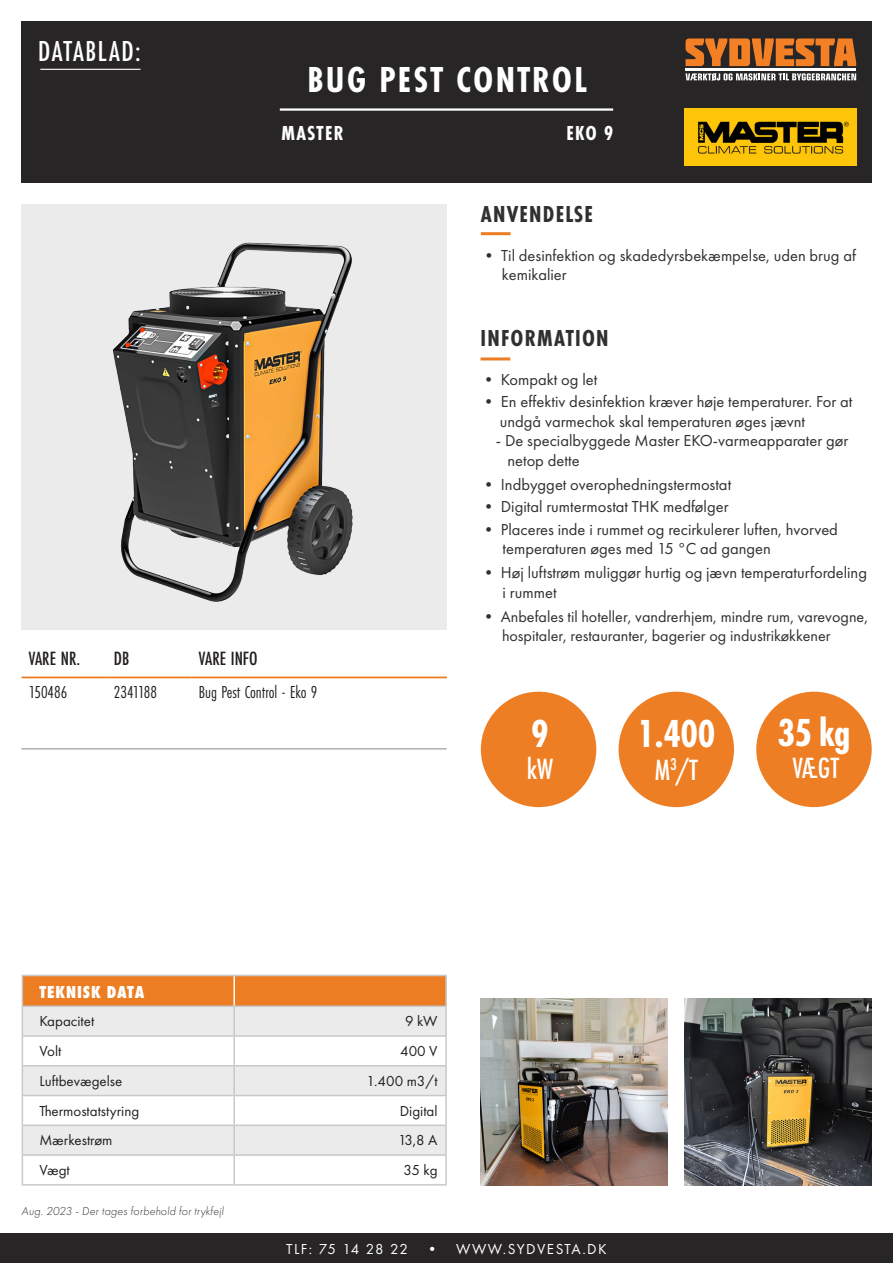
<style>
.page{position:relative;width:893px;height:1263px;background:#fff}
.page>*{position:absolute;margin:0;border:0;box-sizing:border-box;transform-origin:0 0}
.t1{font:700 40.5px "Futura PT Cond";letter-spacing:-.01em;color:#fff}
.t2{font:700 37.5px "Futura PT Cond";letter-spacing:.06em;color:#fff}
.t3{font:500 30.45px "Futura PT Cond";color:#fff}
.t4{font:500 30px "Futura PT Cond";letter-spacing:.05em;color:#fff}
.t5{font:700 24px "Futura PT Cond";letter-spacing:.05em;color:#312f30}
.t6{font:700 21px "Futura PT Cond";letter-spacing:.06em;color:#fff}
.t7{font:500 19.95px "Futura PT Cond";color:#231f20}
.t8{font:18px "Futura PT Cond";color:#231f20}
.t9{font:800 18px "Futura PT Cond";letter-spacing:.05em;color:#fff}
.t10{font:18px "Futura PT Cond";letter-spacing:-.025em;color:#231f20}
.t11{font:16.5px/19.5px "Futura PT";color:#312f30}
.t12{font:16.2px/19.5px "Futura PT";color:#312f30}
.t13{font:15px "Futura PT";color:#231f20}
.t14{font:15px "Futura PT";letter-spacing:.1em;color:#fff}
.t15{font:italic 300 12px "Futura PT";letter-spacing:.015em;color:#312f30}
.s1{font-size:16.5px}
.s2{font-size:37.5px}
</style>
<div class="page">
<hr style="left:22px;top:676px;width:85px;height:2px;background:#ec7d23">
<hr style="left:107px;top:676px;width:85px;height:2px;background:#ec7d23">
<hr style="left:192px;top:676px;width:255px;height:2px;background:#ec7d23">
<div style="left:619px;top:692px;width:115px;height:115px;background:#ee7e23;border-radius:50%"></div>
<div style="left:481px;top:692px;width:115px;height:115px;background:#ee7e23;border-radius:50%"></div>
<div style="left:756px;top:692px;width:116px;height:115px;background:#ee7e23;border-radius:50%"></div>
<img style="left:22px;top:207px;width:425px;height:423px">
<div style="left:21px;top:21px;width:851px;height:162px;background:#282526"></div>
<div style="left:0;top:1233px;width:893px;height:30px;background:#282526"></div>
<hr style="left:280px;top:108px;width:333px;height:3px;background:#fff">
<svg style="left:686px;top:38px;width:170px;height:28px"></svg>
<svg style="left:686px;top:73px;width:170px;height:8px"></svg>
<hr style="left:686px;top:69px;width:170px;height:2px;background:#fff">
<hr style="left:21px;top:748px;width:426px;height:1px;background:#939598">
<hr style="left:40px;top:69px;width:100px;height:1px;background:#fff">
<img style="left:685px;top:998px;width:187px;height:187px">
<img style="left:480px;top:998px;width:188px;height:187px">
<hr style="left:480px;top:357px;width:30px;height:3px;background:#ec7d23">
<hr style="left:481px;top:232px;width:30px;height:3px;background:#ec7d23">
<img style="left:685px;top:109px;width:171px;height:57px">
<hr style="left:234px;top:975px;width:213px;height:1px;background:#c7c8ca">
<hr style="left:445px;top:976px;width:2px;height:29px;background:#c7c8ca">
<hr style="left:445px;top:1037px;width:2px;height:28px;background:#c7c8ca">
<hr style="left:234px;top:1065px;width:213px;height:1px;background:#c7c8ca">
<hr style="left:445px;top:1066px;width:2px;height:29px;background:#c7c8ca">
<hr style="left:445px;top:1126px;width:2px;height:28px;background:#c7c8ca">
<hr style="left:234px;top:1154px;width:213px;height:2px;background:#c7c8ca">
<hr style="left:445px;top:1156px;width:2px;height:28px;background:#c7c8ca">
<hr style="left:22px;top:1184px;width:212px;height:1px;background:#c7c8ca">
<hr style="left:234px;top:1184px;width:213px;height:1px;background:#c7c8ca">
<hr style="left:234px;top:1005px;width:213px;height:2px;background:#c7c8ca">
<hr style="left:445px;top:1007px;width:2px;height:28px;background:#c7c8ca">
<hr style="left:234px;top:1035px;width:213px;height:2px;background:#c7c8ca">
<svg style="left:22px;top:975px;width:424px;height:209px"></svg>
<hr style="left:234px;top:1095px;width:213px;height:1px;background:#c7c8ca">
<hr style="left:233px;top:1096px;width:2px;height:28px;background:#c7c8ca">
<hr style="left:445px;top:1096px;width:2px;height:28px;background:#c7c8ca">
<hr style="left:22px;top:1124px;width:212px;height:2px;background:#c7c8ca">
<hr style="left:234px;top:1124px;width:213px;height:2px;background:#c7c8ca">
<hr style="left:233px;top:976px;width:2px;height:29px;background:#fff">
<p class="t4" style="left:38px;top:34px;width:104px">DATABLAD:</p>
<p class="t2" style="left:307px;top:58px;width:281px">BUG PEST CONTROL</p>
<p class="t6" style="left:282px;top:121px;width:64px">MASTER</p>
<p class="t6" style="left:566px;top:121px;width:48px">EKO 9</p>
<p class="t5" style="left:481px;top:200px;width:114px">ANVENDELSE</p>
<p class="t11" style="left:502px;top:245px;width:356px;text-indent:-21px">• Til desinfektion og skadedyrsbekæmpelse, uden brug af kemikalier</p>
<p class="t5" style="left:480px;top:324px;width:130px">INFORMATION</p>
<p class="t11" style="left:480px;top:369px;width:118px">• Kompakt og let</p>
<p class="t11" style="left:500px;top:392px;width:354px;text-indent:-19px">• En effektiv desinfektion kræver høje temperaturer. For at undgå varmechok skal temperaturen øges jævnt</p>
<p class="t11" style="left:507px;top:431px;width:342px;text-indent:-12px">- De specialbyggede Master EKO-varmeapparater gør netop dette</p>
<p class="t11" style="left:480px;top:474px;width:252px">• Indbygget overophedningstermostat</p>
<p class="t11" style="left:480px;top:497px;width:249px">• Digital rumtermostat THK medfølger</p>
<p class="t11" style="left:503px;top:519px;width:337px;text-indent:-22px">• Placeres inde i rummet og recirkulerer luften, hvorved temperaturen øges med 15 °C ad gangen</p>
<p class="t11" style="left:503px;top:563px;width:366px;text-indent:-22px">• Høj luftstrøm muliggør hurtig og jævn temperaturfordeling i rummet</p>
<p class="t12" style="left:502px;top:607px;width:367px;text-indent:-22px"><span class="s1">•</span> Anbefales til hoteller, vandrerhjem, mindre rum, varevogne, hospitaler, restauranter, bagerier og industrikøkkener</p>
<p class="t7" style="left:29px;top:647px;width:53px">VARE NR.</p>
<p class="t7" style="left:114px;top:647px;width:17px">DB</p>
<p class="t7" style="left:199px;top:647px;width:60px">VARE INFO</p>
<p class="t8" style="left:29px;top:682px;width:40px">150486</p>
<p class="t10" style="left:114px;top:682px;width:45px">2341188</p>
<p class="t8" style="left:199px;top:682px;width:120px">Bug Pest Control - Eko 9</p>
<p class="t1" style="left:531px;top:710px;width:19px">9</p>
<p class="t3" style="left:527px;top:750px;width:28px">kW</p>
<p class="t1" style="left:637px;top:710px;width:80px">1<span class="s2">.</span>400</p>
<p class="t3" style="left:655px;top:752px;width:44px">M<sup>3</sup>/T</p>
<p class="t1" style="left:777px;top:709px;width:75px">35 kg</p>
<p class="t3" style="left:793px;top:750px;width:48px">VÆGT</p>
<p class="t9" style="left:39px;top:981px;width:107px">TEKNISK DATA</p>
<p class="t13" style="left:39px;top:1012px;width:56px">Kapacitet</p>
<p class="t13" style="left:405px;top:1012px;width:34px">9 kW</p>
<p class="t13" style="left:39px;top:1042px;width:24px">Volt</p>
<p class="t13" style="left:400px;top:1042px;width:39px">400 V</p>
<p class="t13" style="left:39px;top:1072px;width:85px">Luftbevægelse</p>
<p class="t13" style="left:366px;top:1072px;width:73px">1.400 m3/t</p>
<p class="t13" style="left:39px;top:1101px;width:101px">Thermostatstyring</p>
<p class="t13" style="left:400px;top:1101px;width:39px">Digital</p>
<p class="t13" style="left:39px;top:1131px;width:75px">Mærkestrøm</p>
<p class="t13" style="left:398px;top:1131px;width:41px">13,8 A</p>
<p class="t13" style="left:39px;top:1161px;width:32px">Vægt</p>
<p class="t13" style="left:403px;top:1161px;width:36px">35 kg</p>
<p class="t15" style="left:22px;top:1204px;width:204px">Aug. 2023 - Der tages forbehold for trykfejl</p>
<p class="t14" style="left:286px;top:1240px;width:322px">TLF: 75 14 28 22 • WWW.SYDVESTA.DK</p>
</div>
